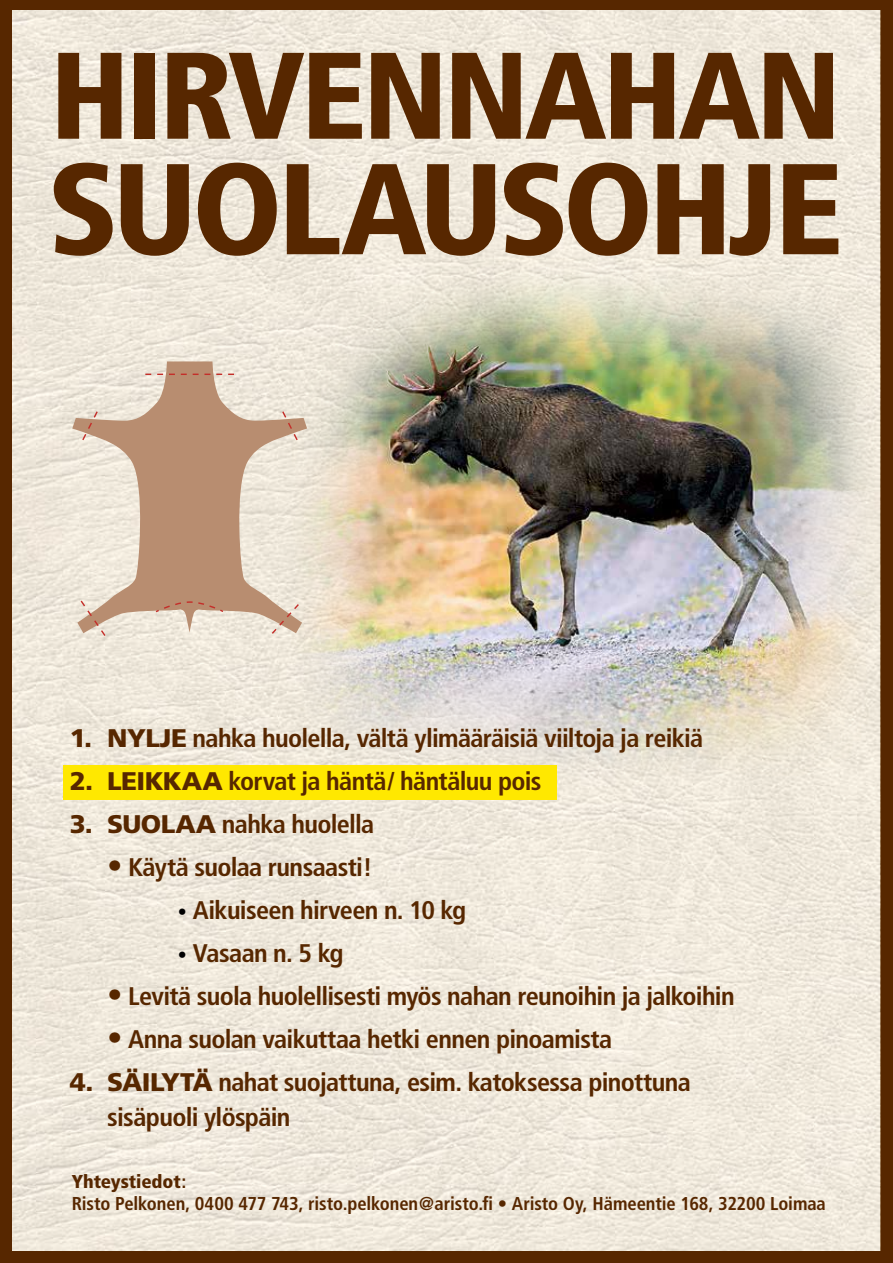
<style>
.page{position:relative;width:893px;height:1263px;background:#572700}
.page>*{position:absolute;margin:0;border:0;box-sizing:border-box;transform-origin:0 0}
.t1{font:900 condensed 129px "Frutiger";letter-spacing:-.04em;color:#572700}
.t2{font:900 condensed 123px "Frutiger";letter-spacing:-.035em;color:#572700}
.t3{font:700 condensed 25.5px/34.5px "Frutiger";letter-spacing:-.025em;color:#572700}
.t4{font:700 condensed 18.6px/21.8px "Frutiger";letter-spacing:-.005em;color:#572700}
.s1{font-weight:900;font-stretch:normal}
.s2{font-weight:900;font-stretch:normal;font-size:30px}
.s3{font-weight:400;font-size:18px;color:#000}
.s4{font-weight:900}
</style>
<div class="page">
<img style="left:12px;top:10px;width:868px;height:1240px">
<img style="left:15px;top:215px;width:866px;height:570px">
<svg style="left:72px;top:361px;width:235px;height:272px;background:#d6bfab"></svg>
<svg style="left:145px;top:374px;width:89px;height:1px"></svg>
<svg style="left:81px;top:410px;width:18px;height:32px"></svg>
<svg style="left:155px;top:601px;width:69px;height:12px"></svg>
<svg style="left:270px;top:602px;width:30px;height:33px"></svg>
<svg style="left:79px;top:599px;width:28px;height:38px"></svg>
<svg style="left:281px;top:410px;width:18px;height:32px"></svg>
<div style="left:64px;top:765px;width:493px;height:35px;background:#ffe800"></div>
<h2 class="t2" style="left:50px;top:22px;width:792px">HIRVENNAHAN</h2>
<h1 class="t1" style="left:47px;top:132px;width:797px">SUOLAUSOHJE</h1>
<p class="t3" style="left:70px;top:721px;width:635px"><span class="s1">1. NYLJE</span> nahka huolella, vältä ylimääräisiä viiltoja ja reikiä</p>
<p class="t3" style="left:70px;top:764px;width:473px"><span class="s1">2. LEIKKAA</span> korvat ja häntä/ häntäluu pois</p>
<p class="t3" style="left:70px;top:807px;width:306px"><span class="s1">3. SUOLAA</span> nahka huolella</p>
<p class="t3" style="left:107px;top:850px;width:267px"><span class="s2">•</span> Käytä suolaa runsaasti!</p>
<p class="t3" style="left:178px;top:893px;width:290px"><span class="s3">•</span> Aikuiseen hirveen n. 10 kg</p>
<p class="t3" style="left:178px;top:936px;width:167px"><span class="s3">•</span> Vasaan n. 5 kg</p>
<p class="t3" style="left:107px;top:979px;width:629px"><span class="s2">•</span> Levitä suola huolellisesti myös nahan reunoihin ja jalkoihin</p>
<p class="t3" style="left:107px;top:1022px;width:507px"><span class="s2">•</span> Anna suolan vaikuttaa hetki ennen pinoamista</p>
<p class="t3" style="left:107px;top:1065px;width:585px;text-indent:-38px"><span class="s1">4. SÄILYTÄ</span> nahat suojattuna, esim. katoksessa pinottuna sisäpuoli ylöspäin</p>
<p class="t4" style="left:72px;top:1171px;width:756px"><span class="s4">Yhteystiedot</span>:<br>Risto Pelkonen, 0400 477 743, risto.pelkonen@aristo.fi • Aristo Oy, Hämeentie 168, 32200 Loimaa</p>
</div>
